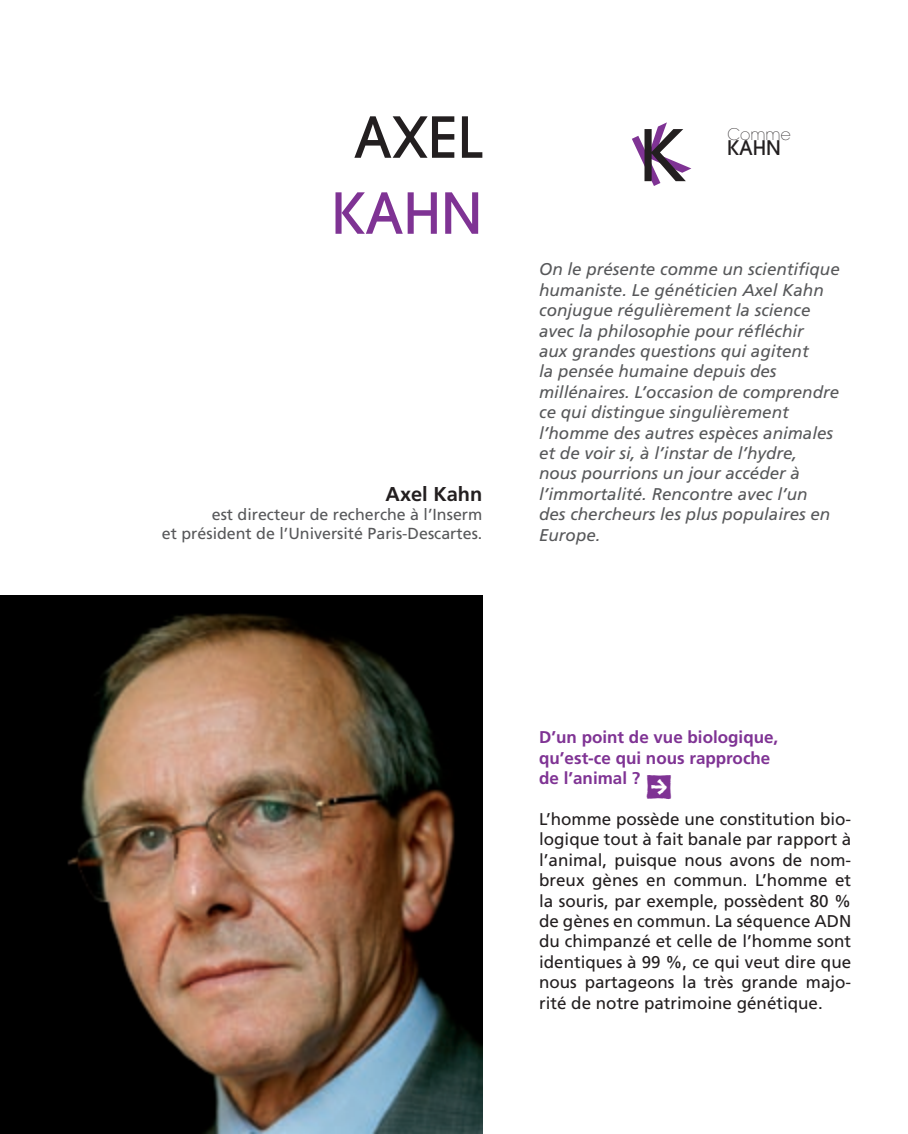
<style>
.page{position:relative;width:908px;height:1134px;background:#fff}
.page>*{position:absolute;margin:0;border:0;box-sizing:border-box;transform-origin:0 0}
.t1{font:72.2px "Univers";color:#231f20}
.t2{font:500 56px "Avant Garde";color:#231f20}
.t3{font:500 56px "Avant Garde";color:#7f3394}
.t4{font:48px "Kosmik Glyphs";color:#7f3394}
.t5{font:700 20px "Frutiger";color:#231f20}
.t6{font:500 20px "Avant Garde";color:#231f20}
.t7{font:italic 17px/20.4px "Frutiger";color:#57585a}
.t8{font:17px/20.4px "Frutiger";color:#231f20;text-align:justify}
.t9{font:700 17px/20.4px "Frutiger";color:#7f3394}
.t10{font:16px/19.2px "Frutiger";color:#57585a;text-align:right}
.t11{font:200 16px "Avant Garde";color:#231f20}
</style>
<div class="page">
<img style="left:0;top:595px;width:482px;height:539px">
<h2 class="t2" style="left:353px;top:103px;width:130px">AXEL</h2>
<h2 class="t3" style="left:330px;top:179px;width:153px">KAHN</h2>
<p class="t5" style="left:385px;top:482px;width:98px">Axel Kahn</p>
<p class="t10" style="left:162px;top:505px;width:322px">est directeur de recherche à l’Inserm<br>et président de l’Université Paris-Descartes.</p>
<h1 class="t1" style="left:637px;top:113px;width:50px">K</h1>
<p class="t11" style="left:727px;top:125px;width:65px">Comme</p>
<p class="t6" style="left:726px;top:135px;width:14px">KAHN</p>
<p class="t7" style="left:539px;top:259px;width:302px">On le présente comme un scientifique humaniste. Le généticien Axel Kahn conjugue régulièrement la science avec la philosophie pour réfléchir<br>aux grandes questions qui agitent<br>la pensée humaine depuis des millénaires. L’occasion de comprendre ce qui distingue singulièrement l’homme des autres espèces animales et de voir si, à l’instar de l’hydre,<br>nous pourrions un jour accéder à l’immortalité. Rencontre avec l’un<br>des chercheurs les plus populaires en Europe.</p>
<p class="t9" style="left:539px;top:727px;width:240px">D’un point de vue biologique, qu’est-ce qui nous rapproche de l’animal ?</p>
<p class="t8" style="left:539px;top:809px;width:313px">L’homme possède une constitution bio&shy;logique tout à fait banale par rapport à l’animal, puisque nous avons de nom&shy;breux gènes en commun. L’homme et la souris, par exemple, possèdent 80 % de gènes en commun. La séquence ADN du chimpanzé et celle de l’homme sont identiques à 99 %, ce qui veut dire que nous partageons la très grande majo&shy;rité de notre patrimoine génétique.</p>
<h3 class="t4" style="left:645px;top:762px;width:29px">2</h3>
</div>
